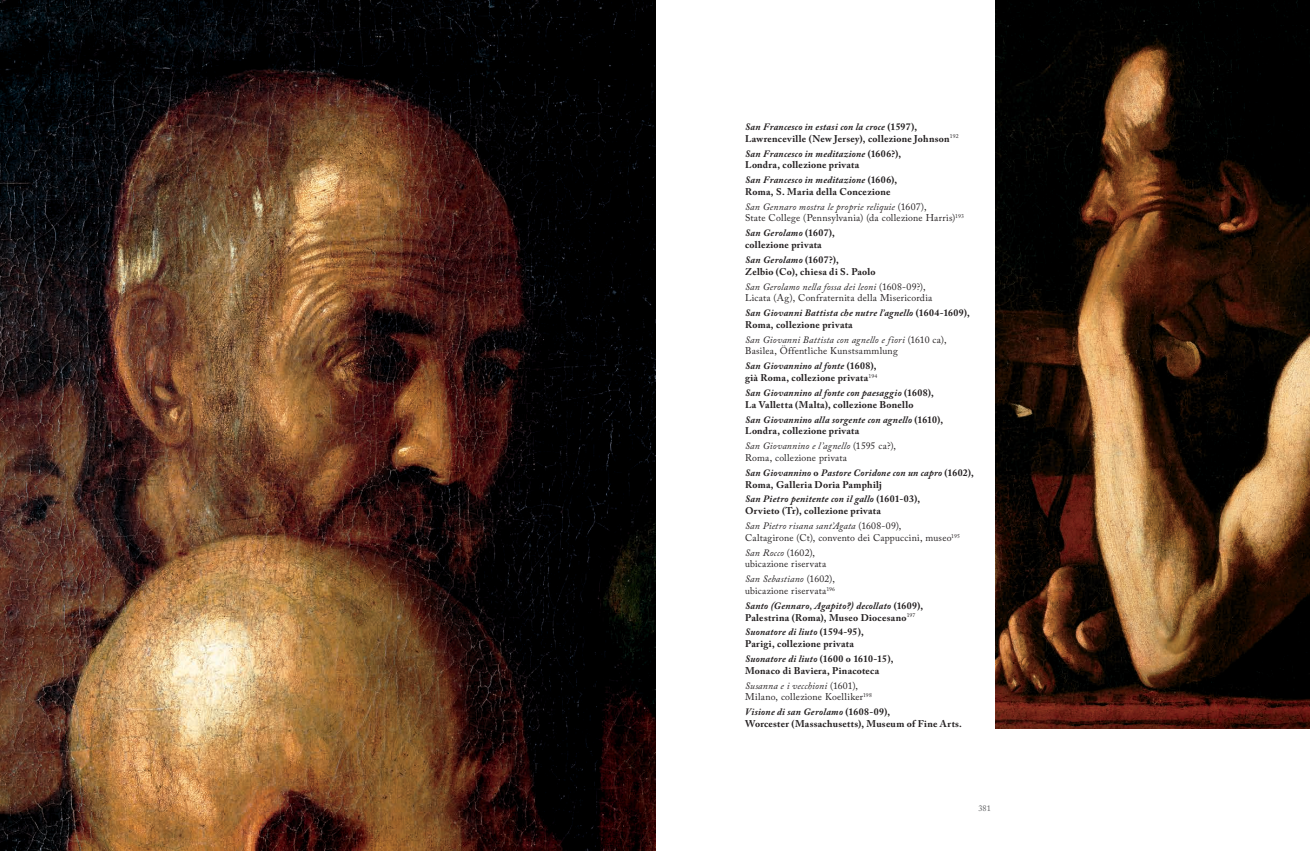
<style>
.page{position:relative;width:1310px;height:851px;background:#fff}
.page>*{position:absolute;margin:0;border:0;box-sizing:border-box;transform-origin:0 0}
.t1{font:700 9.75px/11.7px "Adobe Caslon Pro";letter-spacing:.025em;color:#231f20}
.t2{font:9.75px/11.7px "Adobe Caslon Pro";letter-spacing:.02em;color:#231f20}
.t3{font:italic 700 9.75px/11.7px "Adobe Caslon Pro";letter-spacing:.025em;color:#231f20}
.t4{font:8.25px "Adobe Caslon Pro";color:#58595b}
.s1{font-style:italic}
.s2{font-style:normal}
</style>
<div class="page">
<img style="left:995px;top:0;width:315px;height:728px">
<img style="left:0;top:0;width:655px;height:850px">
<p class="t1" style="left:745px;top:121px;width:215px"><span class="s1">San Francesco in estasi con la croce</span> (1597),<br>Lawrenceville (New Jersey), collezione Johnson<sup>192</sup></p>
<p class="t1" style="left:745px;top:147px;width:158px"><span class="s1">San Francesco in meditazione</span> (1606?),<br>Londra, collezione privata</p>
<p class="t1" style="left:745px;top:174px;width:154px"><span class="s1">San Francesco in meditazione</span> (1606),<br>Roma, S. Maria della Concezione</p>
<p class="t2" style="left:745px;top:200px;width:220px"><span class="s1">San Gennaro mostra le proprie reliquie</span> (1607),<br>State College (Pennsylvania) (da collezione Harris)<sup>193</sup></p>
<p class="t1" style="left:745px;top:227px;width:91px"><span class="s1">San Gerolamo</span> (1607), collezione privata</p>
<p class="t1" style="left:745px;top:254px;width:132px"><span class="s1">San Gerolamo</span> (1607?),<br>Zelbio (Co), chiesa di S. Paolo</p>
<p class="t2" style="left:745px;top:280px;width:189px"><span class="s1">San Gerolamo nella fossa dei leoni</span> (1608-09?),<br>Licata (Ag), Confraternita della Misericordia</p>
<p class="t3" style="left:745px;top:307px;width:226px">San Giovanni Battista che nutre l’agnello <span class="s2">(1604-1609),<br>Roma, collezione privata</span></p>
<p class="t2" style="left:745px;top:333px;width:203px"><span class="s1">San Giovanni Battista con agnello e fiori</span> (1610 ca),<br>Basilea, Öffentliche Kunstsammlung</p>
<p class="t1" style="left:745px;top:360px;width:134px"><span class="s1">San Giovannino al fonte</span> (1608), già Roma, collezione privata<sup>194</sup></p>
<p class="t1" style="left:745px;top:387px;width:190px"><span class="s1">San Giovannino al fonte con paesaggio</span> (1608),<br>La Valletta (Malta), collezione Bonello</p>
<p class="t3" style="left:745px;top:413px;width:200px">San Giovannino alla sorgente con agnello <span class="s2">(1610),<br>Londra, collezione privata</span></p>
<p class="t2" style="left:745px;top:440px;width:152px"><span class="s1">San Giovannino e l’agnello</span> (1595 ca?),<br>Roma, collezione privata</p>
<p class="t3" style="left:745px;top:466px;width:230px">San Giovannino <span class="s2">o</span> Pastore Coridone con un capro <span class="s2">(1602),<br>Roma, Galleria Doria Pamphilj</span></p>
<p class="t1" style="left:745px;top:493px;width:176px"><span class="s1">San Pietro penitente con il gallo</span> (1601-03),<br>Orvieto (Tr), collezione privata</p>
<p class="t2" style="left:745px;top:519px;width:216px"><span class="s1">San Pietro risana sant’Agata</span> (1608-09),<br>Caltagirone (Ct), convento dei Cappuccini, museo<sup>195</sup></p>
<p class="t2" style="left:745px;top:546px;width:83px"><span class="s1">San Rocco</span> (1602), ubicazione riservata</p>
<p class="t2" style="left:745px;top:573px;width:91px"><span class="s1">San Sebastiano</span> (1602), ubicazione riservata<sup>196</sup></p>
<p class="t1" style="left:745px;top:599px;width:180px"><span class="s1">Santo (Gennaro, Agapito?) decollato</span> (1609),<br>Palestrina (Roma), Museo Diocesano<sup>197</sup></p>
<p class="t1" style="left:745px;top:626px;width:120px"><span class="s1">Suonatore di liuto</span> (1594-95),<br>Parigi, collezione privata</p>
<p class="t1" style="left:745px;top:652px;width:150px"><span class="s1">Suonatore di liuto</span> (1600 o 1610-15),<br>Monaco di Baviera, Pinacoteca</p>
<p class="t2" style="left:745px;top:679px;width:128px"><span class="s1">Susanna e i vecchioni</span> (1601),<br>Milano, collezione Koelliker<sup>198</sup></p>
<p class="t1" style="left:745px;top:706px;width:218px"><span class="s1">Visione di san Gerolamo</span> (1608-09),<br>Worcester (Massachusetts), Museum of Fine Arts.</p>
<p class="t4" style="left:978px;top:803px;width:14px">381</p>
</div>
